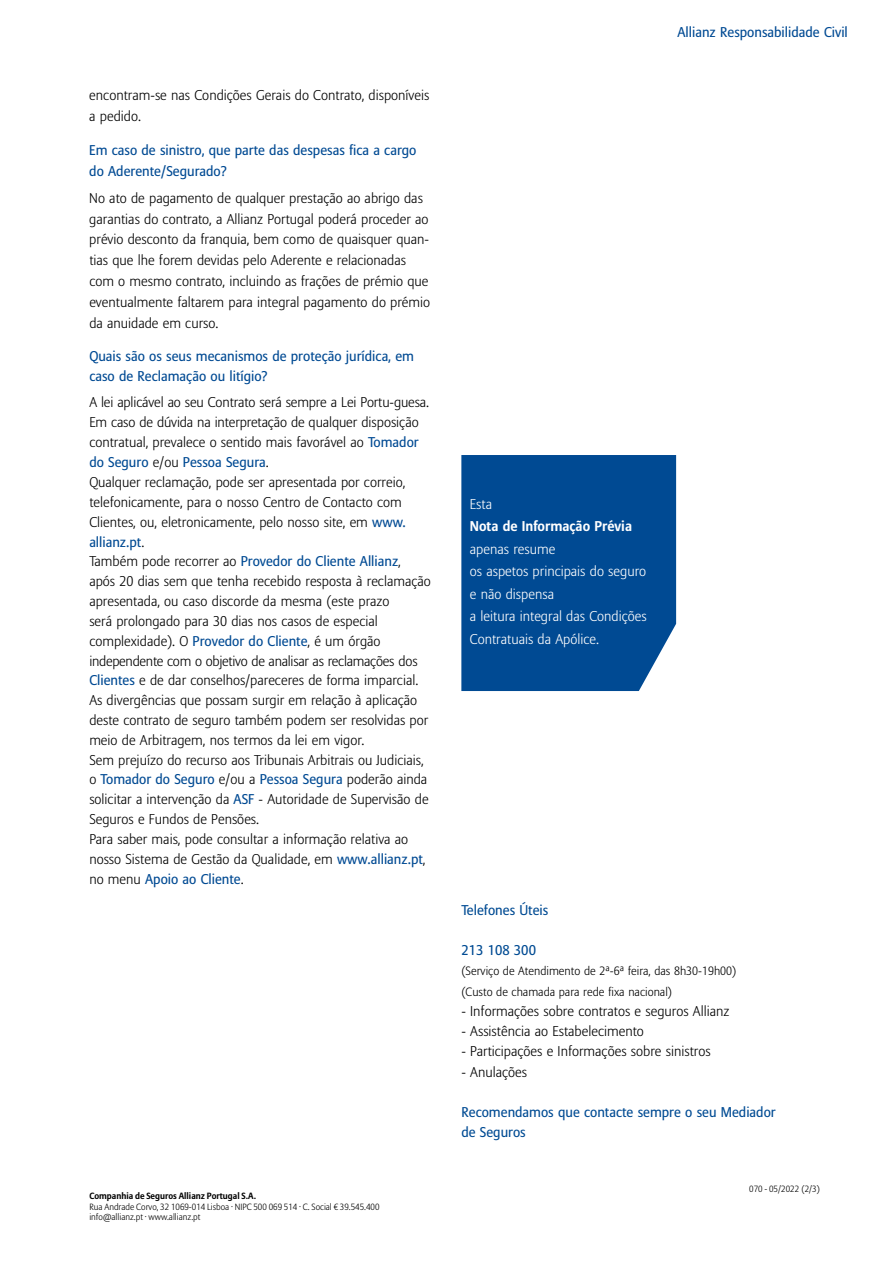
<style>
.page{position:relative;width:893px;height:1263px;background:#fff}
.page>*{position:absolute;margin:0;border:0;box-sizing:border-box;transform-origin:0 0}
.t1{font:300 14.1px/19.8px "Allianz Sans";color:#000}
.t2{font:14.1px/20.9px "Allianz Sans";color:#004a93}
.t3{font:300 14.1px/22.5px "Allianz Sans";color:#fff}
.t4{font:14.1px/20.2px "Allianz Sans";color:#004b93}
.t5{font:700 14.1px "Allianz Sans";color:#fff}
.t6{font:300 12px/20.2px "Allianz Sans";color:#000}
.t7{font:300 9px/10.8px "Allianz Sans";color:#000}
.t8{font:700 9px "Allianz Sans";color:#000}
.s1{font-weight:400;color:#004a93}
</style>
<div class="page">
<div style="left:461px;top:455px;width:215px;height:236px;background:#004a93"></div>
<p class="t1" style="left:89px;top:85px;width:342px;line-height:20.9px">encontram-se nas Condições Gerais do Contrato, disponíveis a pedido.</p>
<p class="t2" style="left:89px;top:140px;width:329px">Em caso de sinistro, que parte das despesas fica a cargo do Aderente/Segurado?</p>
<p class="t1" style="left:89px;top:188px;width:342px;line-height:20.9px">No ato de pagamento de qualquer prestação ao abrigo das garantias do contrato, a Allianz Portugal poderá proceder ao prévio desconto da franquia, bem como de quaisquer quan&shy;tias que lhe forem devidas pelo Aderente e relacionadas com o mesmo contrato, incluindo as frações de prémio que eventualmente faltarem para integral pagamento do prémio da anuidade em curso.</p>
<p class="t2" style="left:89px;top:346px;width:326px;line-height:20px">Quais são os seus mecanismos de proteção jurídica, em caso de Reclamação ou litígio?</p>
<p class="t1" style="left:89px;top:393px;width:343px">A lei aplicável ao seu Contrato será sempre a Lei Portu-guesa.<br>Em caso de dúvida na interpretação de qualquer disposição contratual, prevalece o sentido mais favorável ao <span class="s1">Tomador do Seguro</span> e/ou <span class="s1">Pessoa Segura</span>.<br>Qualquer reclamação, pode ser apresentada por correio, telefonicamente, para o nosso Centro de Contacto com Clientes, ou, eletronicamente, pelo nosso site, em <span class="s1">www. allianz.pt</span>.<br>Também pode recorrer ao <span class="s1">Provedor do Cliente Allianz</span>,<br>após 20 dias sem que tenha recebido resposta à reclamação apresentada, ou caso discorde da mesma (este prazo<br>será prolongado para 30 dias nos casos de especial complexidade). O <span class="s1">Provedor do Cliente</span>, é um órgão independente com o objetivo de analisar as reclamações dos <span class="s1">Clientes</span> e de dar conselhos/pareceres de forma imparcial.<br>As divergências que possam surgir em relação à aplicação deste contrato de seguro também podem ser resolvidas por meio de Arbitragem, nos termos da lei em vigor.<br>Sem prejuízo do recurso aos Tribunais Arbitrais ou Judiciais, o <span class="s1">Tomador do Seguro</span> e/ou a <span class="s1">Pessoa Segura</span> poderão ainda solicitar a intervenção da <span class="s1">ASF</span> - Autoridade de Supervisão de Seguros e Fundos de Pensões.<br>Para saber mais, pode consultar a informação relativa ao nosso Sistema de Gestão da Qualidade, em <span class="s1">www.allianz.pt</span>, no menu <span class="s1">Apoio ao Cliente</span>.</p>
<p class="t8" style="left:89px;top:1190px;width:168px">Companhia de Seguros Allianz Portugal S.A.</p>
<p class="t7" style="left:89px;top:1201px;width:292px">Rua Andrade Corvo, 32 1069-014 Lisboa . NIPC 500 069 514 . C. Social € 39.545.400 info@allianz.pt . www.allianz.pt</p>
<p class="t2" style="left:677px;top:22px;width:172px">Allianz Responsabilidade Civil</p>
<p class="t3" style="left:470px;top:493px;width:24px">Esta</p>
<p class="t5" style="left:470px;top:517px;width:164px">Nota de Informação Prévia</p>
<p class="t3" style="left:470px;top:538px;width:178px">apenas resume<br>os aspetos principais do seguro e não dispensa<br>a leitura integral das Condições<br>Contratuais da Apólice.</p>
<p class="t4" style="left:461px;top:900px;width:88px">Telefones Úteis</p>
<p class="t4" style="left:461px;top:940px;width:76px">213 108 300</p>
<p class="t6" style="left:461px;top:961px;width:276px">(Serviço de Atendimento de 2ª-6ª feira, das 8h30-19h00) (Custo de chamada para rede fixa nacional)</p>
<p class="t1" style="left:461px;top:1001px;width:270px">- Informações sobre contratos e seguros Allianz</p>
<p class="t1" style="left:461px;top:1022px;width:184px">- Assistência ao Estabelecimento</p>
<p class="t1" style="left:461px;top:1042px;width:251px">- Participações e Informações sobre sinistros</p>
<p class="t1" style="left:461px;top:1062px;width:67px">- Anulações</p>
<p class="t4" style="left:461px;top:1102px;width:316px">Recomendamos que contacte sempre o seu Mediador de Seguros</p>
<p class="t7" style="left:749px;top:1184px;width:72px">070 - 05/2022 (2/3)</p>
</div>
